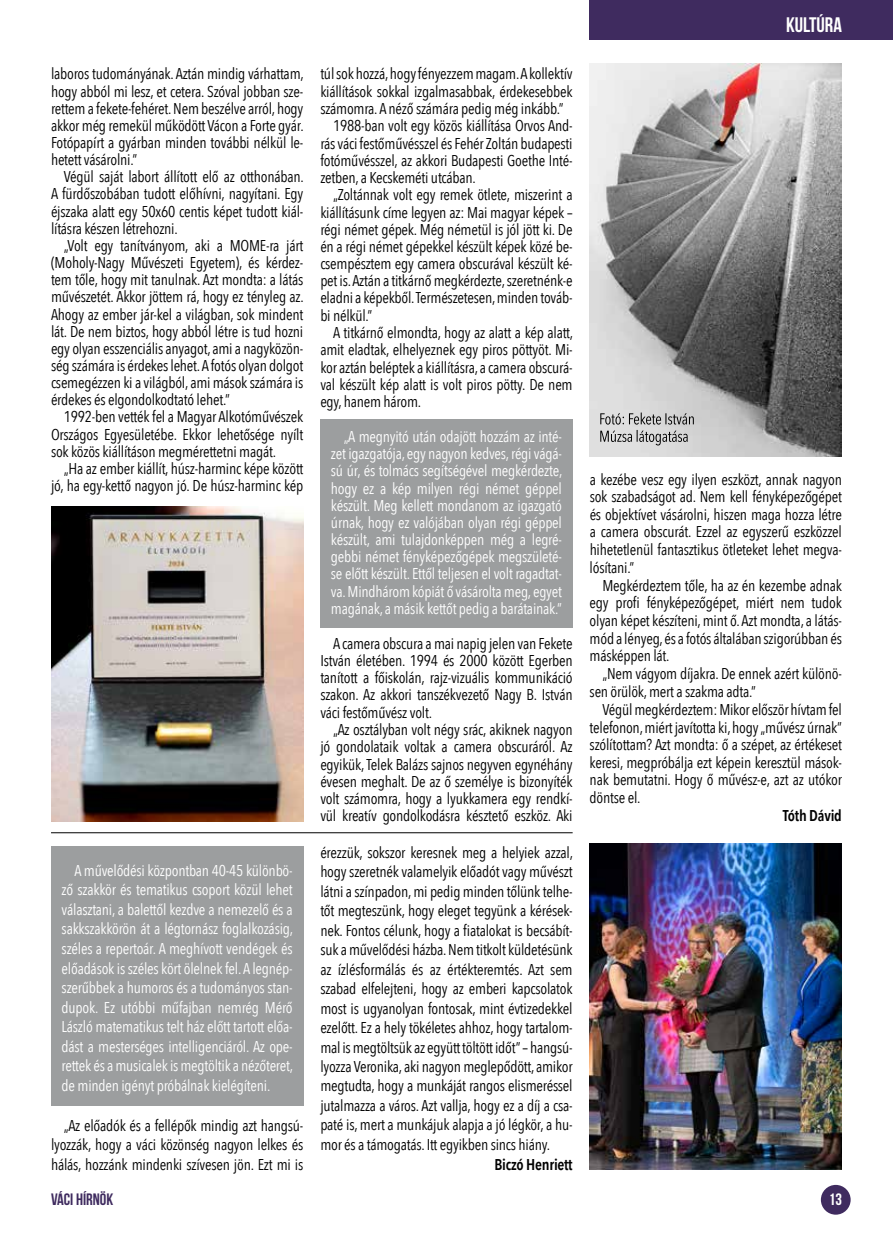
<style>
.page{position:relative;width:893px;height:1255px;background:#fff}
.page>*{position:absolute;margin:0;border:0;box-sizing:border-box;transform-origin:0 0}
.t1{font:700 21px "Bebas Neue";color:#fff}
.t2{font:700 16.5px "Bebas Neue";color:#3f2b5f}
.t3{font:700 16.5px "Bebas Neue";color:#fff}
.t4{font:15.6px/17.1px "Avenir Next Condensed";letter-spacing:-.015em;color:#000;text-align:justify}
.t5{font:15.6px/19.5px "Avenir Next Condensed";letter-spacing:-.015em;color:#fff;text-align:justify}
.t6{font:600 15.6px "Avenir Next Condensed";letter-spacing:-.015em;color:#000}
</style>
<div class="page">
<div style="left:320px;top:419px;width:253px;height:208px;background:#9c9e9f"></div>
<div style="left:51px;top:846px;width:252px;height:259px;background:#9c9e9f"></div>
<div style="left:821px;top:1184px;width:30px;height:30px;background:#3f2b5f;border-radius:50%"></div>
<div style="left:590px;top:0;width:303px;height:39px;background:#3f2b5f"></div>
<img style="left:590px;top:64px;width:252px;height:392px">
<img style="left:51px;top:506px;width:252px;height:315px">
<hr style="left:51px;top:832px;width:522px;height:1px;background:#000">
<img style="left:590px;top:843px;width:252px;height:326px">
<svg style="left:600px;top:430px;width:88px;height:15px"></svg>
<svg style="left:600px;top:412px;width:94px;height:12px"></svg>
<p class="t4" style="left:51px;top:65px;width:254px">laboros tudományának. Aztán mindig várhattam, hogy abból mi lesz, et cetera. Szóval jobban sze&shy;rettem a fekete-fehéret. Nem beszélve arról, hogy akkor még remekül működött Vácon a Forte gyár.<br>Fotópapírt a gyárban minden további nélkül le&shy;hetett vásárolni.”</p>
<p class="t4" style="left:51px;top:168px;width:254px;text-indent:13px">Végül saját labort állított elő az otthonában.<br>A fürdőszobában tudott előhívni, nagyítani. Egy éjszaka alatt egy 50x60 centis képet tudott kiál&shy;lításra készen létrehozni.</p>
<p class="t4" style="left:51px;top:236px;width:254px;text-indent:13px">„Volt egy tanítványom, aki a MOME-ra járt (Moholy-Nagy Művészeti Egyetem), és kérdez&shy;tem tőle, hogy mit tanulnak. Azt mondta: a látás művészetét. Akkor jöttem rá, hogy ez tényleg az.<br>Ahogy az ember jár-kel a világban, sok mindent lát. De nem biztos, hogy abból létre is tud hozni egy olyan esszenciális anyagot, ami a nagyközön&shy;ség számára is érdekes lehet. A fotós olyan dolgot csemegézzen ki a világból, ami mások számára is érdekes és elgondolkodtató lehet.”</p>
<p class="t4" style="left:51px;top:407px;width:254px;text-indent:13px">1992-ben vették fel a Magyar Alkotóművészek Országos Egyesületébe. Ekkor lehetősége nyílt sok közös kiállításon megmérettetni magát.</p>
<p class="t4" style="left:51px;top:459px;width:254px;text-align:right">„Ha az ember kiállít, húsz-harminc képe között jó, ha egy-kettő nagyon jó. De húsz-harminc kép</p>
<p class="t5" style="left:62px;top:859px;width:233px;text-indent:13px">A művelődési központban 40-45 különbö&shy;ző szakkör és tematikus csoport közül lehet választani, a balettől kezdve a nemezelő és a sakkszakkörön át a légtornász foglalkozásig, széles a repertoár. A meghívott vendégek és előadások is széles kört ölelnek fel. A legnép&shy;szerűbbek a humoros és a tudományos stan&shy;dupok. Ez utóbbi műfajban nemrég Mérő László matematikus telt ház előtt tartott előa&shy;dást a mesterséges intelligenciáról. Az ope&shy;rettek és a musicalek is megtöltik a nézőteret, de minden igényt próbálnak kielégíteni.</p>
<p class="t4" style="left:51px;top:1114px;width:254px;line-height:19.5px;text-indent:13px">„Az előadók és a fellépők mindig azt hangsú&shy;lyozzák, hogy a váci közönség nagyon lelkes és hálás, hozzánk mindenki szívesen jön. Ezt mi is</p>
<p class="t4" style="left:320px;top:65px;width:254px">túl sok hozzá, hogy fényezzem magam. A kollektív</p>
<p class="t4" style="left:320px;top:82px;width:254px">kiállítások sokkal izgalmasabbak, érdekesebbek</p>
<p class="t4" style="left:320px;top:99px;width:245px">számomra. A néző számára pedig még inkább.”</p>
<p class="t4" style="left:333px;top:117px;width:241px">1988-ban volt egy közös kiállítása Orvos And-</p>
<p class="t4" style="left:320px;top:134px;width:254px">rás váci festőművésszel és Fehér Zoltán budapesti</p>
<p class="t4" style="left:320px;top:151px;width:254px">fotóművésszel, az akkori Budapesti Goethe Inté-</p>
<p class="t4" style="left:320px;top:168px;width:157px">zetben, a Kecskeméti utcában.</p>
<p class="t4" style="left:333px;top:186px;width:241px">„Zoltánnak volt egy remek ötlete, miszerint a</p>
<p class="t4" style="left:320px;top:203px;width:254px">kiállításunk címe legyen az: Mai magyar képek –</p>
<p class="t4" style="left:320px;top:220px;width:254px">régi német gépek. Még németül is jól jött ki. De</p>
<p class="t4" style="left:320px;top:237px;width:254px">én a régi német gépekkel készült képek közé be-</p>
<p class="t4" style="left:320px;top:254px;width:254px">csempésztem egy camera obscurával készült ké-</p>
<p class="t4" style="left:320px;top:271px;width:254px">pet is. Aztán a titkárnő megkérdezte, szeretnénk-e</p>
<p class="t4" style="left:320px;top:289px;width:254px">eladni a képekből. Természetesen, minden továb-</p>
<p class="t4" style="left:320px;top:306px;width:54px">bi nélkül.”</p>
<p class="t4" style="left:333px;top:323px;width:241px">A titkárnő elmondta, hogy az alatt a kép alatt,</p>
<p class="t4" style="left:320px;top:340px;width:254px">amit eladtak, elhelyeznek egy piros pöttyöt. Mi-</p>
<p class="t4" style="left:320px;top:358px;width:254px">kor aztán beléptek a kiállításra, a camera obscurá-</p>
<p class="t4" style="left:320px;top:375px;width:254px">val készült kép alatt is volt piros pötty. De nem</p>
<p class="t4" style="left:320px;top:392px;width:102px">egy, hanem három.</p>
<p class="t5" style="left:331px;top:427px;width:233px;line-height:17.1px;text-indent:13px">„A megnyitó után odajött hozzám az inté&shy;zet igazgatója, egy nagyon kedves, régi vágá&shy;sú úr, és tolmács segítségével megkérdezte, hogy ez a kép milyen régi német géppel készült. Meg kellett mondanom az igazgató úrnak, hogy ez valójában olyan régi géppel készült, ami tulajdonképpen még a legré&shy;gebbi német fényképezőgépek megszületé&shy;se előtt készült. Ettől teljesen el volt ragadtat&shy;va. Mindhárom kópiát ő vásárolta meg, egyet magának, a másik kettőt pedig a barátainak.”</p>
<p class="t4" style="left:320px;top:634px;width:254px;text-indent:13px">A camera obscura a mai napig jelen van Fekete István életében. 1994 és 2000 között Egerben tanított a főiskolán, rajz-vizuális kommunikáció szakon. Az akkori tanszékvezető Nagy B. István váci festőművész volt.</p>
<p class="t4" style="left:320px;top:720px;width:254px;text-indent:13px">„Az osztályban volt négy srác, akiknek nagyon jó gondolataik voltak a camera obscuráról. Az egyikük, Telek Balázs sajnos negyven egynéhány évesen meghalt. De az ő személye is bizonyíték volt számomra, hogy a lyukkamera egy rendkí&shy;vül kreatív gondolkodásra késztető eszköz. Aki</p>
<p class="t4" style="left:320px;top:842px;width:254px;line-height:19.5px">érezzük, sokszor keresnek meg a helyiek azzal, hogy szeretnék valamelyik előadót vagy művészt látni a színpadon, mi pedig minden tőlünk telhe&shy;tőt megteszünk, hogy eleget tegyünk a kérések&shy;nek. Fontos célunk, hogy a fiatalokat is becsábít&shy;suk a művelődési házba. Nem titkolt küldetésünk az ízlésformálás és az értékteremtés. Azt sem szabad elfelejteni, hogy az emberi kapcsolatok most is ugyanolyan fontosak, mint évtizedekkel ezelőtt. Ez a hely tökéletes ahhoz, hogy tartalom&shy;mal is megtöltsük az együtt töltött időt” – hangsú&shy;lyozza Veronika, aki nagyon meglepődött, amikor megtudta, hogy a munkáját rangos elismeréssel jutalmazza a város. Azt vallja, hogy ez a díj a csa&shy;paté is, mert a munkájuk alapja a jó légkör, a hu&shy;mor és a támogatás. Itt egyikben sincs hiány.</p>
<p class="t6" style="left:494px;top:1150px;width:80px">Biczó Henriett</p>
<h1 class="t1" style="left:786px;top:13px;width:57px">KULTÚRA</h1>
<p class="t4" style="left:590px;top:469px;width:254px;line-height:17.5px">a kezébe vesz egy ilyen eszközt, annak nagyon sok szabadságot ad. Nem kell fényképezőgépet és objektívet vásárolni, hiszen maga hozza létre a camera obscurát. Ezzel az egyszerű eszközzel hihetetlenül fantasztikus ötleteket lehet megva&shy;lósítani.”</p>
<p class="t4" style="left:590px;top:575px;width:254px;line-height:17.5px;text-indent:13px">Megkérdeztem tőle, ha az én kezembe adnak egy profi fényképezőgépet, miért nem tudok olyan képet készíteni, mint ő. Azt mondta, a látás&shy;mód a lényeg, és a fotós általában szigorúbban és másképpen lát.</p>
<p class="t4" style="left:590px;top:664px;width:254px;line-height:17.5px;text-indent:13px">„Nem vágyom díjakra. De ennek azért különö&shy;sen örülök, mert a szakma adta.”</p>
<p class="t4" style="left:590px;top:700px;width:254px;line-height:17.5px;text-indent:13px">Végül megkérdeztem: Mikor először hívtam fel telefonon, miért javította ki, hogy „művész úrnak” szólítottam? Azt mondta: ő a szépet, az értékeset keresi, megpróbálja ezt képein keresztül mások&shy;nak bemutatni. Hogy ő művész-e, azt az utókor döntse el.</p>
<p class="t6" style="left:783px;top:802px;width:61px">Tóth Dávid</p>
<p class="t2" style="left:51px;top:1189px;width:64px">VÁCI HÍRNÖK</p>
<p class="t3" style="left:829px;top:1189px;width:15px">13</p>
</div>
